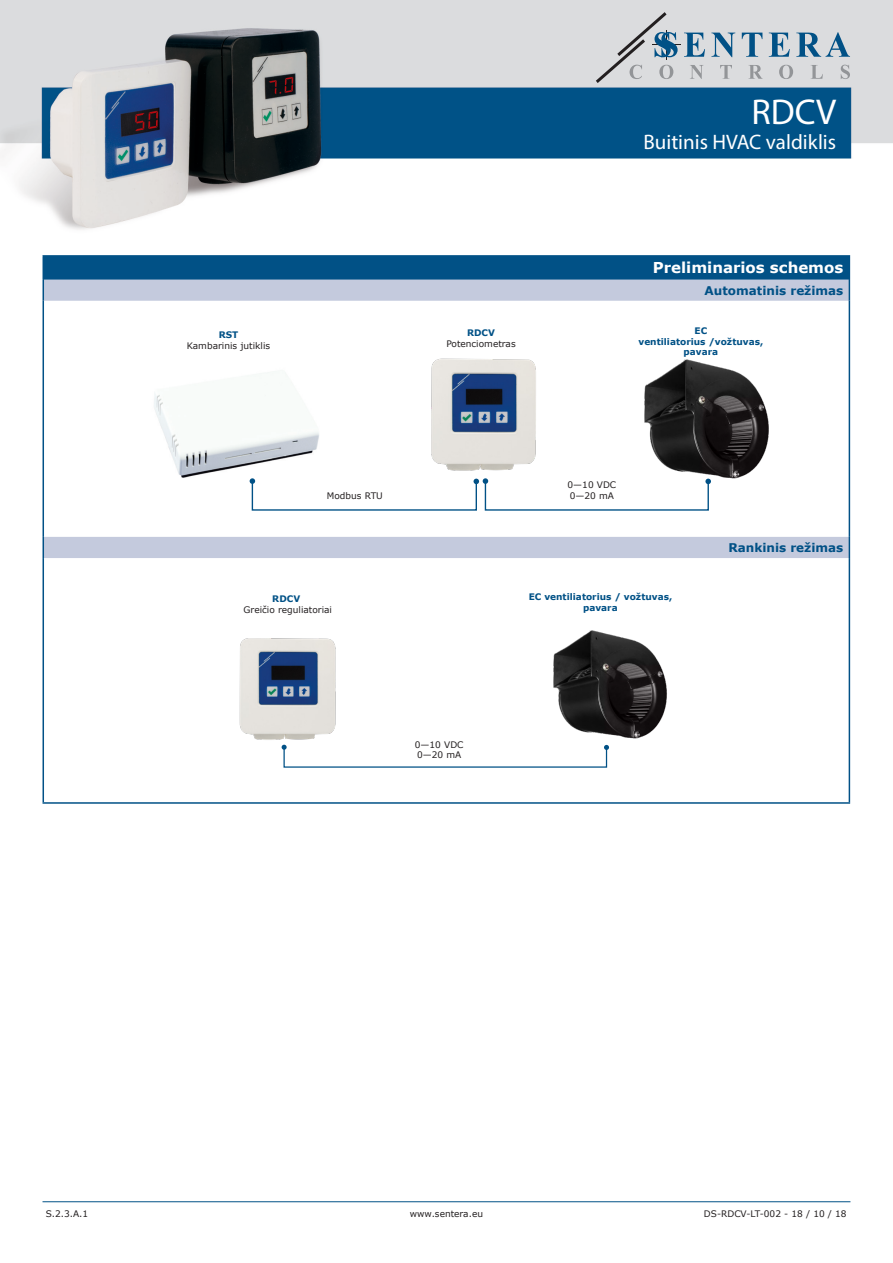
<style>
.page{position:relative;width:893px;height:1263px;background:#fff}
.page>*{position:absolute;margin:0;border:0;box-sizing:border-box;transform-origin:0 0}
.t1{font:36px "Myriad Pro";color:#fff}
.t2{font:21px "Myriad Pro";color:#fff}
.head-table{font:700 15px "Verdana";color:#fff}
.t3{font:700 12px "Verdana";color:#015186}
.t4{font:9px "Verdana";color:#231f20}
.t5{font:700 9px/10.8px "Verdana";color:#015186;text-align:center}
</style>
<div class="page">
<hr style="left:43px;top:1201px;width:807px;height:1px;background:#015186">
<img style="left:0;top:0;width:892px;height:230px">
<svg style="left:720px;top:65px;width:12px;height:14px"></svg>
<svg style="left:748px;top:65px;width:15px;height:14px"></svg>
<svg style="left:779px;top:65px;width:14px;height:14px"></svg>
<svg style="left:811px;top:65px;width:12px;height:14px"></svg>
<svg style="left:841px;top:65px;width:9px;height:14px"></svg>
<svg style="left:711px;top:33px;width:24px;height:24px"></svg>
<svg style="left:742px;top:33px;width:20px;height:24px"></svg>
<svg style="left:769px;top:33px;width:21px;height:24px"></svg>
<svg style="left:796px;top:32px;width:54px;height:25px"></svg>
<svg style="left:596px;top:12px;width:109px;height:71px;background:#bfc6cb"></svg>
<div style="left:43px;top:256px;width:806px;height:24px;background:#015186"></div>
<svg style="left:44px;top:280px;width:805px;height:278px"></svg>
<svg style="left:43px;top:537px;width:1px;height:21px"></svg>
<svg style="left:849px;top:537px;width:1px;height:21px"></svg>
<hr style="left:43px;top:255px;width:807px;height:2px;background:#015186">
<svg style="left:43px;top:279px;width:1px;height:22px"></svg>
<svg style="left:849px;top:257px;width:1px;height:44px"></svg>
<hr style="left:43px;top:301px;width:1px;height:236px;background:#015186">
<hr style="left:849px;top:301px;width:1px;height:236px;background:#015186">
<hr style="left:43px;top:558px;width:1px;height:244px;background:#015186">
<hr style="left:849px;top:558px;width:1px;height:244px;background:#015186">
<hr style="left:43px;top:802px;width:807px;height:2px;background:#015186">
<img style="left:123px;top:339px;width:220px;height:165px">
<svg style="left:250px;top:478px;width:5px;height:6px"></svg>
<svg style="left:473px;top:478px;width:15px;height:6px"></svg>
<svg style="left:705px;top:479px;width:6px;height:5px"></svg>
<img style="left:425px;top:354px;width:117px;height:119px">
<img style="left:644px;top:359px;width:125px;height:120px">
<svg style="left:282px;top:745px;width:5px;height:5px"></svg>
<svg style="left:604px;top:745px;width:5px;height:5px"></svg>
<img style="left:239px;top:638px;width:97px;height:102px">
<img style="left:554px;top:630px;width:113px;height:109px">
<p class="t5" style="left:219px;top:329px;width:21px">RST</p>
<p class="t4" style="left:187px;top:339px;width:85px">Kambarinis jutiklis</p>
<p class="t4" style="left:327px;top:490px;width:57px">Modbus RTU</p>
<p class="t5" style="left:272px;top:593px;width:29px">RDCV</p>
<p class="t4" style="left:244px;top:603px;width:90px">Greičio reguliatoriai</p>
<p class="t5" style="left:467px;top:327px;width:29px">RDCV</p>
<p class="t4" style="left:446px;top:337px;width:71px">Potenciometras</p>
<h1 class="t1" style="left:751px;top:89px;width:86px">RDCV</h1>
<h2 class="t2" style="left:643px;top:129px;width:194px">Buitinis HVAC valdiklis</h2>
<p class="head-table" style="left:653px;top:257px;width:192px">Preliminarios schemos</p>
<p class="t3" style="left:705px;top:282px;width:140px">Automatinis režimas</p>
<p class="t5" style="left:638px;top:325px;width:126px">EC<br>ventiliatorius /vožtuvas, pavara</p>
<p class="t4" style="left:567px;top:478px;width:50px">0—10 VDC</p>
<p class="t4" style="left:570px;top:489px;width:46px">0—20 mA</p>
<p class="t5" style="left:529px;top:591px;width:145px">EC ventiliatorius / vožtuvas, pavara</p>
<p class="t3" style="left:728px;top:539px;width:116px">Rankinis režimas</p>
<p class="t4" style="left:415px;top:738px;width:50px">0—10 VDC</p>
<p class="t4" style="left:417px;top:749px;width:46px">0—20 mA</p>
<p class="t4" style="left:46px;top:1207px;width:44px">S.2.3.A.1</p>
<p class="t4" style="left:410px;top:1207px;width:75px">www.sentera.eu</p>
<p class="t4" style="left:704px;top:1207px;width:144px">DS-RDCV-LT-002 - 18 / 10 / 18</p>
</div>
